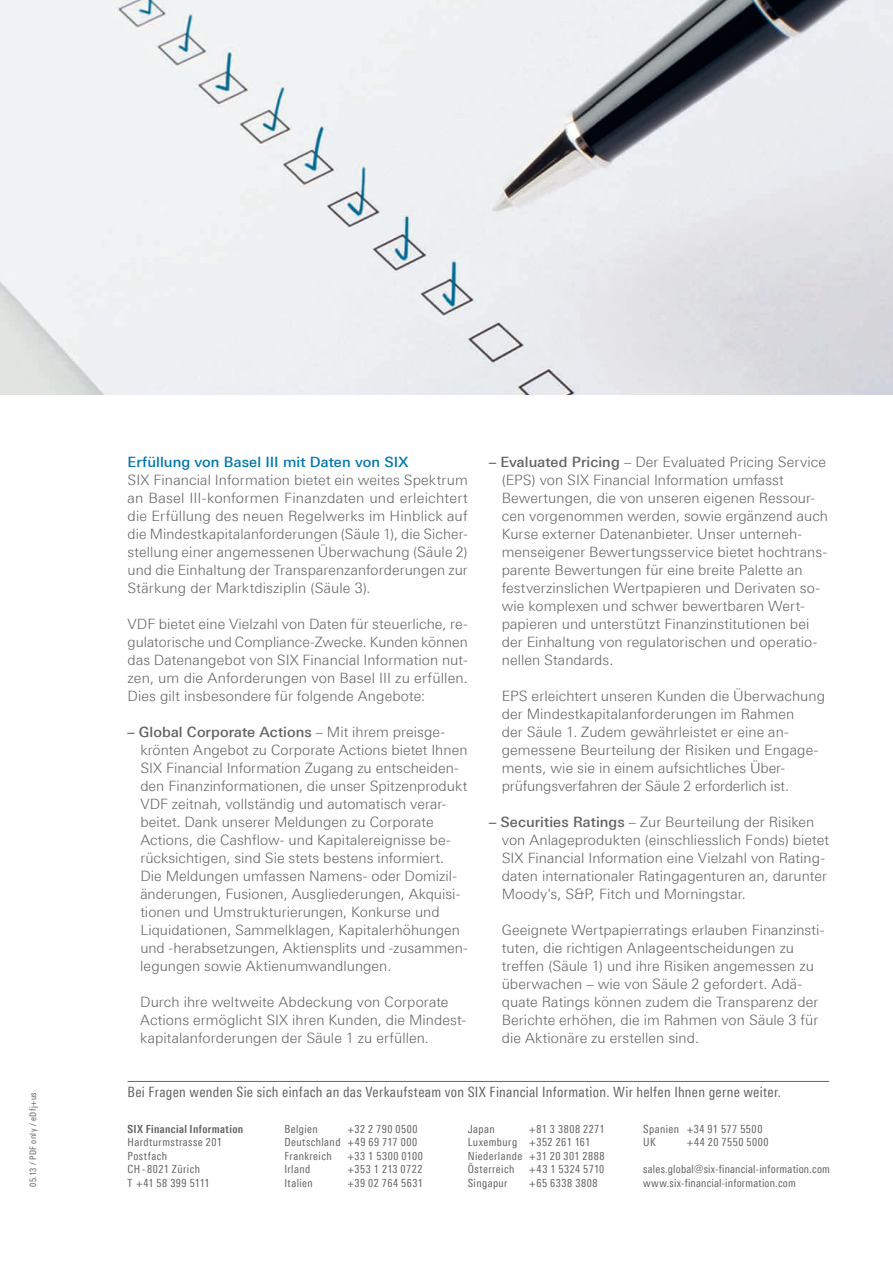
<style>
.page{position:relative;width:893px;height:1263px;background:#fff}
.page>*{position:absolute;margin:0;border:0;box-sizing:border-box;transform-origin:0 0}
.t1{font:300 14.25px/18px "Linotype Univers 330";letter-spacing:.005em;color:#636366}
.t2{font:14.25px "Linotype Univers 420 Cn";letter-spacing:.02em;color:#636366}
.t3{font:500 14.25px "Linotype Univers 530";letter-spacing:.005em;color:#636366}
.t4{font:500 14.25px "Linotype Univers 530";letter-spacing:.005em;color:#0078ae}
.t5{font:11.25px/13.5px "Linotype Univers 420 Cn";letter-spacing:.035em;color:#636366}
.t6{font:11.25px/13.5px "Linotype Univers 420 Cn";letter-spacing:.015em;color:#636366}
.t7{font:700 11.25px "Linotype Univers 620 Cn";letter-spacing:.035em;color:#636366}
.t8{font:11.25px "Linotype Univers 420 Cn";letter-spacing:.055em;color:#636366}
.t9{font:9px "Linotype Univers 420 Cn";letter-spacing:.045em;color:#636366}
.s1{font-family:"Linotype Univers 330";font-weight:300}
.s2{font-family:"Linotype Univers 530";font-weight:500}
</style>
<div class="page">
<hr style="left:128px;top:1081px;width:701px;height:1px;background:#636366">
<img style="left:0;top:0;width:893px;height:395px">
<p class="t9" style="left:28px;top:1187px;width:96px;rotate:-90deg">05.13 / PDF only / eDfj+us</p>
<p class="t4" style="left:128px;top:453px;width:282px">Erfüllung von Basel III mit Daten von SIX</p>
<p class="t1" style="left:128px;top:471px;width:342px;text-align:justify">SIX Financial Information bietet ein weites Spektrum an Basel III-konformen Finanzdaten und erleichtert die Erfüllung des neuen Regelwerks im Hinblick auf die Mindestkapitalanforderungen (Säule 1), die Sicher&shy;stellung einer angemessenen Überwachung (Säule 2) und die Einhaltung der Transparenzanforderungen zur Stärkung der Marktdisziplin (Säule 3).</p>
<p class="t1" style="left:128px;top:615px;width:342px;text-align:justify">VDF bietet eine Vielzahl von Daten für steuerliche, re&shy;gulatorische und Compliance-Zwecke. Kunden können das Datenangebot von SIX Financial Information nut&shy;zen, um die Anforderungen von Basel III zu erfüllen.<br>Dies gilt insbesondere für folgende Angebote:</p>
<p class="t3" style="left:128px;top:723px;width:319px">– Global Corporate Actions <span class="s1">– Mit ihrem preisge-</span></p>
<p class="t1" style="left:140px;top:741px;width:329px">krönten Angebot zu Corporate Actions bietet Ihnen SIX Financial Information Zugang zu entscheiden&shy;den Finanzinformationen, die unser Spitzenprodukt VDF zeitnah, vollständig und automatisch verar&shy;beitet. Dank unserer Meldungen zu Corporate Actions, die Cashflow- und Kapitalereignisse be&shy;rücksichtigen, sind Sie stets bestens informiert.<br>Die Meldungen umfassen Namens- oder Domizil&shy;änderungen, Fusionen, Ausgliederungen, Akquisi&shy;tionen und Umstrukturierungen, Konkurse und Liquidationen, Sammelklagen, Kapitalerhöhungen und -herabsetzungen, Aktiensplits und -zusammen&shy;legungen sowie Aktienumwandlungen.</p>
<p class="t1" style="left:140px;top:993px;width:327px">Durch ihre weltweite Abdeckung von Corporate<br>Actions ermöglicht SIX ihren Kunden, die Mindest&shy;kapitalanforderungen der Säule 1 zu erfüllen.</p>
<p class="t1" style="left:502px;top:453px;width:328px;text-indent:-13px"><span class="s2">– Evaluated Pricing</span> – Der Evaluated Pricing Service (EPS) von SIX Financial Information umfasst Bewertungen, die von unseren eigenen Ressour&shy;cen vorgenommen werden, sowie ergänzend auch Kurse externer Datenanbieter. Unser unterneh&shy;menseigener Bewertungsservice bietet hochtrans&shy;parente Bewertungen für eine breite Palette an festverzinslichen Wertpapieren und Derivaten so&shy;wie komplexen und schwer bewertbaren Wert&shy;papieren und unterstützt Finanzinstitutionen bei der Einhaltung von regulatorischen und operatio&shy;nellen Standards.</p>
<p class="t1" style="left:502px;top:687px;width:325px">EPS erleichtert unseren Kunden die Überwachung der Mindestkapitalanforderungen im Rahmen<br>der Säule 1. Zudem gewährleistet er eine an&shy;gemessene Beurteilung der Risiken und Engage&shy;ments, wie sie in einem aufsichtliches Über&shy;prüfungsverfahren der Säule 2 erforderlich ist.</p>
<p class="t1" style="left:502px;top:813px;width:329px;text-indent:-13px"><span class="s2">– Securities Ratings</span> – Zur Beurteilung der Risiken von Anlageprodukten (einschliesslich Fonds) bietet SIX Financial Information eine Vielzahl von Rating&shy;daten internationaler Ratingagenturen an, darunter Moody's, S&amp;P, Fitch und Morningstar.</p>
<p class="t1" style="left:502px;top:921px;width:323px">Geeignete Wertpapierratings erlauben Finanzinsti&shy;tuten, die richtigen Anlageentscheidungen zu treffen (Säule 1) und ihre Risiken angemessen zu überwachen – wie von Säule 2 gefordert. Adä&shy;quate Ratings können zudem die Transparenz der Berichte erhöhen, die im Rahmen von Säule 3 für die Aktionäre zu erstellen sind.</p>
<p class="t2" style="left:128px;top:1083px;width:655px">Bei Fragen wenden Sie sich einfach an das Verkaufsteam von SIX Financial Information. Wir helfen Ihnen gerne weiter.</p>
<p class="t7" style="left:128px;top:1122px;width:117px">SIX Financial Information</p>
<p class="t5" style="left:128px;top:1136px;width:96px">Hardturmstrasse 201<br>Postfach<br>CH - 8021 Zürich<br>T +41 58 399 5111</p>
<p class="t5" style="left:284px;top:1122px;width:135px;text-align:justify;text-indent:63px">+32 2 790 0500<br>Deutschland +49 69 717 000<br>Frankreich</p>
<p class="t5" style="left:284px;top:1122px;width:35px">Belgien</p>
<p class="t8" style="left:347px;top:1149px;width:77px">+33 1 5300 0100</p>
<p class="t5" style="left:284px;top:1163px;width:27px">Irland</p>
<p class="t5" style="left:347px;top:1163px;width:77px">+353 1 213 0722</p>
<p class="t5" style="left:284px;top:1176px;width:30px">Italien</p>
<p class="t5" style="left:347px;top:1176px;width:77px">+39 02 764 5631</p>
<p class="t5" style="left:468px;top:1122px;width:29px">Japan</p>
<p class="t5" style="left:468px;top:1122px;width:138px;text-indent:62px">+81 3 3808 2271<br>Luxemburg +352 261 161<br>Niederlande +31 20 301 2888<br>Österreich</p>
<p class="t5" style="left:529px;top:1163px;width:77px">+43 1 5324 5710</p>
<p class="t5" style="left:468px;top:1176px;width:41px">Singapur</p>
<p class="t5" style="left:529px;top:1176px;width:70px">+65 6338 3808</p>
<p class="t5" style="left:643px;top:1122px;width:121px">Spanien +34 91 577 5500<br>UK</p>
<p class="t5" style="left:687px;top:1136px;width:84px">+44 20 7550 5000</p>
<p class="t6" style="left:643px;top:1163px;width:188px">sales.global@six-financial-information.com www.six-financial-information.com</p>
</div>
